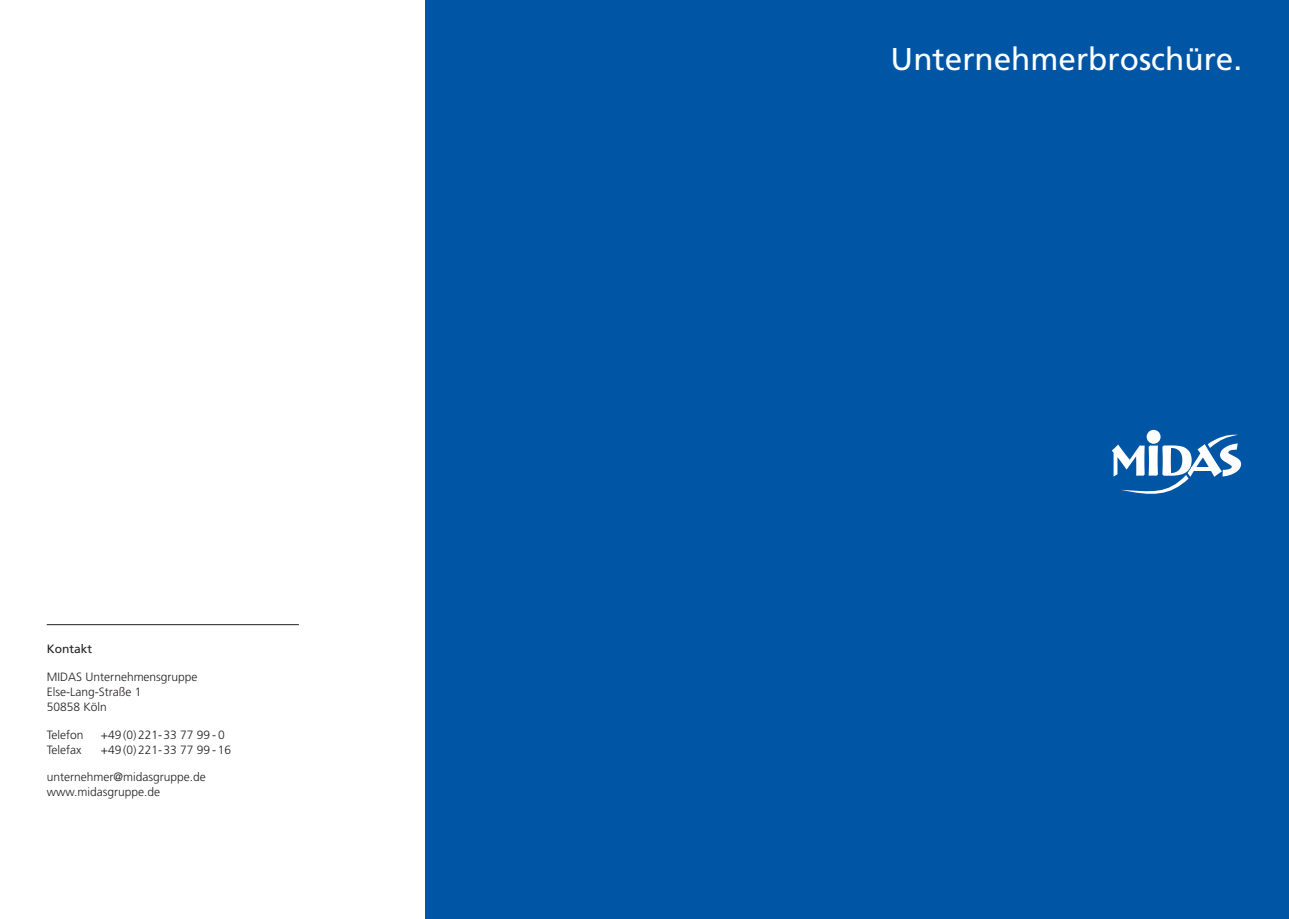
<style>
.page{position:relative;width:1289px;height:919px;background:#fff}
.page>*{position:absolute;margin:0;border:0;box-sizing:border-box;transform-origin:0 0}
.t1{font:31.5px "Frutiger";color:#fff}
.t2{font:300 12px/15px "Frutiger";color:#231f20}
.t3{font:12px "Frutiger";color:#231f20}
</style>
<div class="page">
<div style="left:425px;top:0;width:863px;height:918px;background:#0155a5"></div>
<svg style="left:1111px;top:434px;width:129px;height:60px"></svg>
<hr style="left:1191px;top:467px;width:20px;height:3px;background:#fff">
<div style="left:1146px;top:430px;width:14px;height:14px;background:#fff;border-radius:50%"></div>
<hr style="left:47px;top:624px;width:252px;height:1px;background:#231f20">
<p class="t3" style="left:47px;top:644px;width:47px">Kontakt</p>
<p class="t2" style="left:47px;top:670px;width:152px">MIDAS Unternehmensgruppe<br>Else-Lang-Straße 1<br>50858 Köln</p>
<p class="t2" style="left:47px;top:727px;width:38px">Telefon</p>
<p class="t2" style="left:101px;top:727px;width:126px">+49 (0) 221-33 77 99 - 0</p>
<p class="t2" style="left:47px;top:742px;width:36px">Telefax</p>
<p class="t2" style="left:101px;top:742px;width:132px">+49 (0) 221-33 77 99 -16</p>
<p class="t2" style="left:47px;top:770px;width:160px">unternehmer@midasgruppe.de www.midasgruppe.de</p>
<h1 class="t1" style="left:890px;top:47px;width:353px">Unternehmerbroschüre.</h1>
</div>
